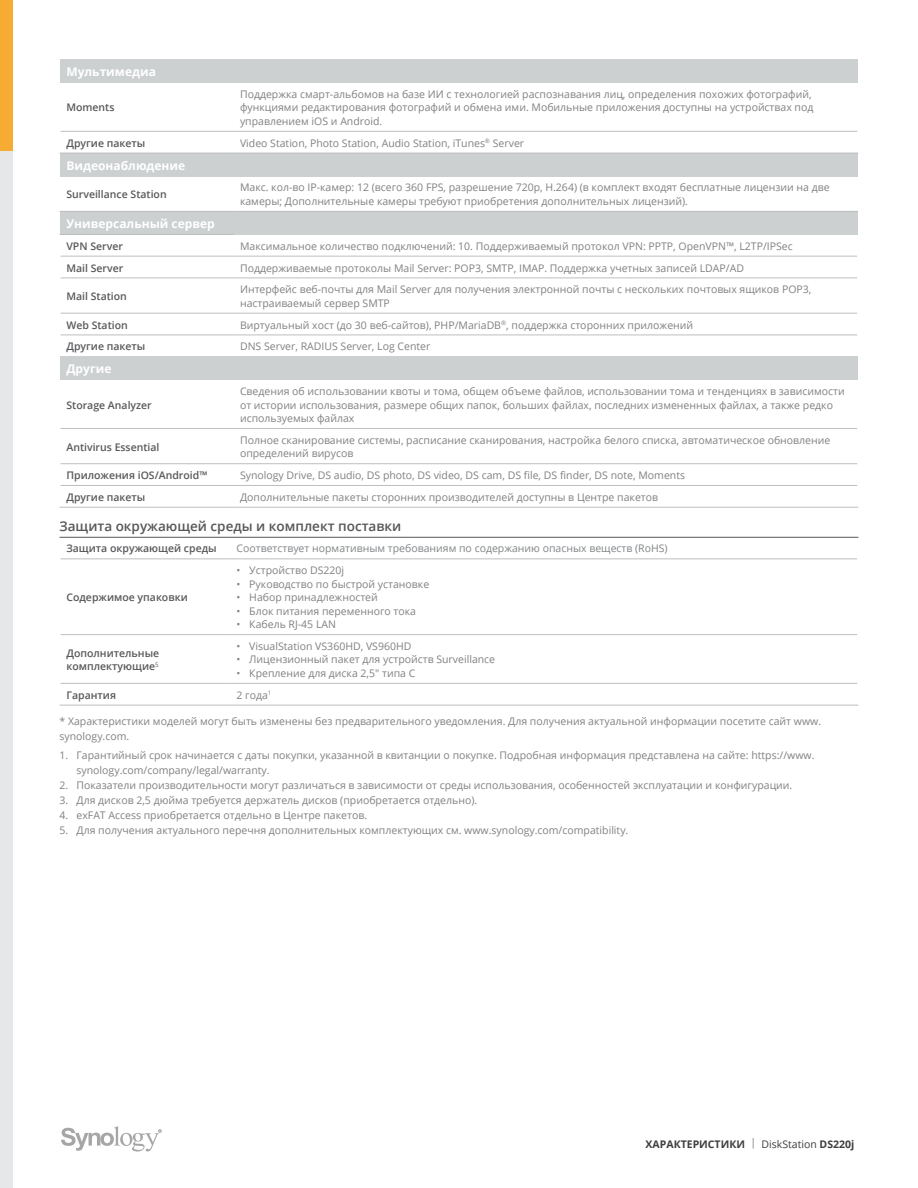
<style>
.page{position:relative;width:918px;height:1188px;background:#fff}
.page>*{position:absolute;margin:0;border:0;box-sizing:border-box;transform-origin:0 0}
.Spec_Table_H1{font:600 13.5px "Open Sans";color:#585656}
.Spec_Table_H3{font:700 12px "Open Sans";color:#fff}
.Spec_Table_Content{font:10.5px/13.5px "Open Sans";color:#808183}
.Spec_Table_H2{font:600 10.5px/13.5px "Open Sans";color:#57585a}
.Spec_Note{font:10.5px/15px "Open Sans";color:#808183}
.Copyright_Body{font:10.5px "Open Sans";color:#818486}
.t1{font:700 10.5px "Open Sans";color:#3e3e3f}
.s1{font-weight:300}
.s2{font-weight:400}
</style>
<div class="page">
<div style="left:0;top:150px;width:13px;height:1038px;background:#e6e7e9"></div>
<div style="left:0;top:0;width:13px;height:150px;background:#f6ab32"></div>
<svg style="left:61px;top:1126px;width:101px;height:26px"></svg>
<hr style="left:60px;top:537px;width:798px;height:1px;background:#585656">
<div style="left:60px;top:60px;width:798px;height:23px;background:#cdd0d1"></div>
<div style="left:60px;top:153px;width:798px;height:23px;background:#cdd0d1"></div>
<div style="left:60px;top:211px;width:798px;height:23px;background:#cdd0d1"></div>
<div style="left:60px;top:357px;width:798px;height:23px;background:#cdd0d1"></div>
<hr style="left:61px;top:131px;width:173px;height:1px;background:#bdbebe">
<hr style="left:234px;top:131px;width:623px;height:1px;background:#bdbebe">
<hr style="left:60px;top:234px;width:174px;height:1px;background:#bdbebe">
<hr style="left:61px;top:256px;width:173px;height:1px;background:#bdbebe">
<hr style="left:234px;top:256px;width:623px;height:1px;background:#bdbebe">
<hr style="left:61px;top:278px;width:173px;height:1px;background:#bdbebe">
<hr style="left:234px;top:278px;width:623px;height:1px;background:#bdbebe">
<hr style="left:61px;top:313px;width:173px;height:1px;background:#bdbebe">
<hr style="left:234px;top:313px;width:623px;height:1px;background:#bdbebe">
<hr style="left:61px;top:335px;width:173px;height:1px;background:#bdbebe">
<hr style="left:234px;top:335px;width:623px;height:1px;background:#bdbebe">
<hr style="left:61px;top:485px;width:173px;height:1px;background:#bdbebe">
<hr style="left:234px;top:485px;width:623px;height:1px;background:#bdbebe">
<hr style="left:60px;top:507px;width:174px;height:1px;background:#bdbebe">
<hr style="left:234px;top:507px;width:624px;height:1px;background:#bdbebe">
<hr style="left:61px;top:428px;width:173px;height:1px;background:#bdbebe">
<hr style="left:234px;top:428px;width:623px;height:1px;background:#bdbebe">
<hr style="left:61px;top:463px;width:173px;height:1px;background:#bdbebe">
<hr style="left:234px;top:463px;width:623px;height:1px;background:#bdbebe">
<hr style="left:60px;top:211px;width:174px;height:1px;background:#bdbebe">
<hr style="left:234px;top:211px;width:624px;height:1px;background:#bdbebe">
<hr style="left:60px;top:153px;width:174px;height:1px;background:#bdbebe">
<hr style="left:234px;top:153px;width:624px;height:1px;background:#bdbebe">
<hr style="left:61px;top:558px;width:169px;height:1px;background:#bdbebe">
<hr style="left:230px;top:558px;width:627px;height:1px;background:#bdbebe">
<hr style="left:61px;top:634px;width:169px;height:1px;background:#bdbebe">
<hr style="left:230px;top:634px;width:627px;height:1px;background:#bdbebe">
<hr style="left:61px;top:683px;width:169px;height:1px;background:#bdbebe">
<hr style="left:230px;top:683px;width:627px;height:1px;background:#bdbebe">
<hr style="left:230px;top:705px;width:628px;height:1px;background:#bdbebe">
<hr style="left:60px;top:705px;width:170px;height:1px;background:#bdbebe">
<p class="Spec_Table_H3" style="left:66px;top:63px;width:91px">Мультимедиа</p>
<p class="Spec_Table_H2" style="left:66px;top:101px;width:50px">Moments</p>
<p class="Spec_Table_Content" style="left:240px;top:87px;width:575px">Поддержка смарт-альбомов на базе ИИ c технологией распознавания лиц, определения похожих фотографий, функциями редактирования фотографий и обмена ими. Мобильные приложения доступны на устройствах под управлением iOS и Android.</p>
<p class="Spec_Table_H2" style="left:66px;top:136px;width:81px">Другие пакеты</p>
<p class="Spec_Table_Content" style="left:240px;top:136px;width:286px">Video Station, Photo Station, Audio Station, iTunes<sup>®</sup> Server</p>
<p class="Spec_Table_H3" style="left:66px;top:157px;width:120px">Видеонаблюдение</p>
<p class="Spec_Table_H2" style="left:66px;top:187px;width:102px">Surveillance Station</p>
<p class="Spec_Table_Content" style="left:240px;top:181px;width:591px">Макс. кол-во IP-камер: 12 (всего 360 FPS, разрешение 720p, H.264) (в комплект входят бесплатные лицензии на две камеры; Дополнительные камеры требуют приобретения дополнительных лицензий).</p>
<p class="Spec_Table_H3" style="left:66px;top:215px;width:150px">Универсальный сервер</p>
<p class="Spec_Table_H2" style="left:66px;top:239px;width:58px">VPN Server</p>
<p class="Spec_Table_Content" style="left:240px;top:239px;width:554px">Максимальное количество подключений: 10. Поддерживаемый протокол VPN: PPTP, OpenVPN™, L2TP/IPSec</p>
<p class="Spec_Table_H2" style="left:66px;top:261px;width:58px">Mail Server</p>
<p class="Spec_Table_Content" style="left:240px;top:261px;width:506px">Поддерживаемые протоколы Mail Server: POP3, SMTP, IMAP. Поддержка учетных записей LDAP/AD</p>
<p class="Spec_Table_H2" style="left:66px;top:289px;width:62px">Mail Station</p>
<p class="Spec_Table_Content" style="left:240px;top:282px;width:573px">Интерфейс веб-почты для Mail Server для получения электронной почты с нескольких почтовых ящиков POP3, настраиваемый сервер SMTP</p>
<p class="Spec_Table_H2" style="left:66px;top:318px;width:63px">Web Station</p>
<p class="Spec_Table_Content" style="left:240px;top:318px;width:455px">Виртуальный хост (до 30 веб-сайтов), PHP/MariaDB<sup>®</sup>, поддержка сторонних приложений</p>
<p class="Spec_Table_H2" style="left:66px;top:340px;width:81px">Другие пакеты</p>
<p class="Spec_Table_Content" style="left:240px;top:339px;width:192px">DNS Server, RADIUS Server, Log Center</p>
<p class="Spec_Table_H3" style="left:66px;top:361px;width:47px">Другие</p>
<p class="Spec_Table_H2" style="left:66px;top:398px;width:87px">Storage Analyzer</p>
<p class="Spec_Table_Content" style="left:240px;top:384px;width:606px">Сведения об использовании квоты и тома, общем объеме файлов, использовании тома и тенденциях в зависимости от истории использования, размере общих папок, больших файлах, последних измененных файлах, а также редко используемых файлах</p>
<p class="Spec_Table_H2" style="left:66px;top:440px;width:95px">Antivirus Essential</p>
<p class="Spec_Table_Content" style="left:240px;top:433px;width:592px">Полное сканирование системы, расписание сканирования, настройка белого списка, автоматическое обновление определений вирусов</p>
<p class="Spec_Table_H2" style="left:66px;top:468px;width:142px">Приложения iOS/Android™</p>
<p class="Spec_Table_Content" style="left:240px;top:468px;width:447px">Synology Drive, DS audio, DS photo, DS video, DS cam, DS file, DS finder, DS note, Moments</p>
<p class="Spec_Table_H2" style="left:66px;top:490px;width:81px">Другие пакеты</p>
<p class="Spec_Table_Content" style="left:240px;top:490px;width:420px">Дополнительные пакеты сторонних производителей доступны в Центре пакетов</p>
<p class="Spec_Table_H1" style="left:60px;top:517px;width:343px">Защита окружающей среды и комплект поставки</p>
<p class="Spec_Table_H2" style="left:66px;top:542px;width:152px">Защита окружающей среды</p>
<p class="Copyright_Body" style="left:237px;top:541px;width:433px">Соответствует нормативным требованиям по содержанию опасных веществ (RoHS)</p>
<p class="Spec_Table_H2" style="left:66px;top:590px;width:123px">Содержимое упаковки</p>
<p class="Spec_Table_Content" style="left:237px;top:563px;width:109px">• Устройство DS220j</p>
<p class="Spec_Table_Content" style="left:237px;top:577px;width:194px">• Руководство по быстрой установке</p>
<p class="Spec_Table_Content" style="left:237px;top:590px;width:143px">• Набор принадлежностей</p>
<p class="Spec_Table_Content" style="left:237px;top:604px;width:181px">• Блок питания переменного тока</p>
<p class="Spec_Table_Content" style="left:237px;top:617px;width:101px">• Кабель RJ-45 LAN</p>
<p class="Spec_Table_H2" style="left:66px;top:646px;width:94px">Дополнительные комплектующие<sup>5</sup></p>
<p class="Spec_Table_Content" style="left:237px;top:639px;width:176px">• VisualStation VS360HD, VS960HD</p>
<p class="Spec_Table_Content" style="left:237px;top:653px;width:260px">• Лицензионный пакет для устройств Surveillance</p>
<p class="Spec_Table_Content" style="left:237px;top:666px;width:180px">• Крепление для диска 2,5" типа C</p>
<p class="Spec_Table_H2" style="left:66px;top:688px;width:51px">Гарантия</p>
<p class="Spec_Table_Content" style="left:237px;top:688px;width:36px">2 года<sup>1</sup></p>
<p class="Spec_Note" style="left:60px;top:713px;width:763px">* Характеристики моделей могут быть изменены без предварительного уведомления. Для получения актуальной информации посетите сайт www. synology.com.</p>
<p class="Spec_Table_Content" style="left:77px;top:747px;width:739px;line-height:15px;text-indent:-17px">1. Гарантийный срок начинается с даты покупки, указанной в квитанции о покупке. Подробная информация представлена на сайте: https://www. synology.com/company/legal/warranty.</p>
<p class="Spec_Table_Content" style="left:60px;top:778px;width:734px">2. Показатели производительности могут различаться в зависимости от среды использования, особенностей эксплуатации и конфигурации.</p>
<p class="Spec_Table_Content" style="left:60px;top:793px;width:419px">3. Для дисков 2,5 дюйма требуется держатель дисков (приобретается отдельно).</p>
<p class="Spec_Table_Content" style="left:60px;top:808px;width:309px">4. exFAT Access приобретается отдельно в Центре пакетов.</p>
<p class="Spec_Table_Content" style="left:60px;top:823px;width:570px">5. Для получения актуального перечня дополнительных комплектующих см. www.synology.com/compatibility.</p>
<p class="t1" style="left:646px;top:1136px;width:210px">ХАРАКТЕРИСТИКИ <span class="s1">|</span> <span class="s2">DiskStation</span> DS220j</p>
</div>
